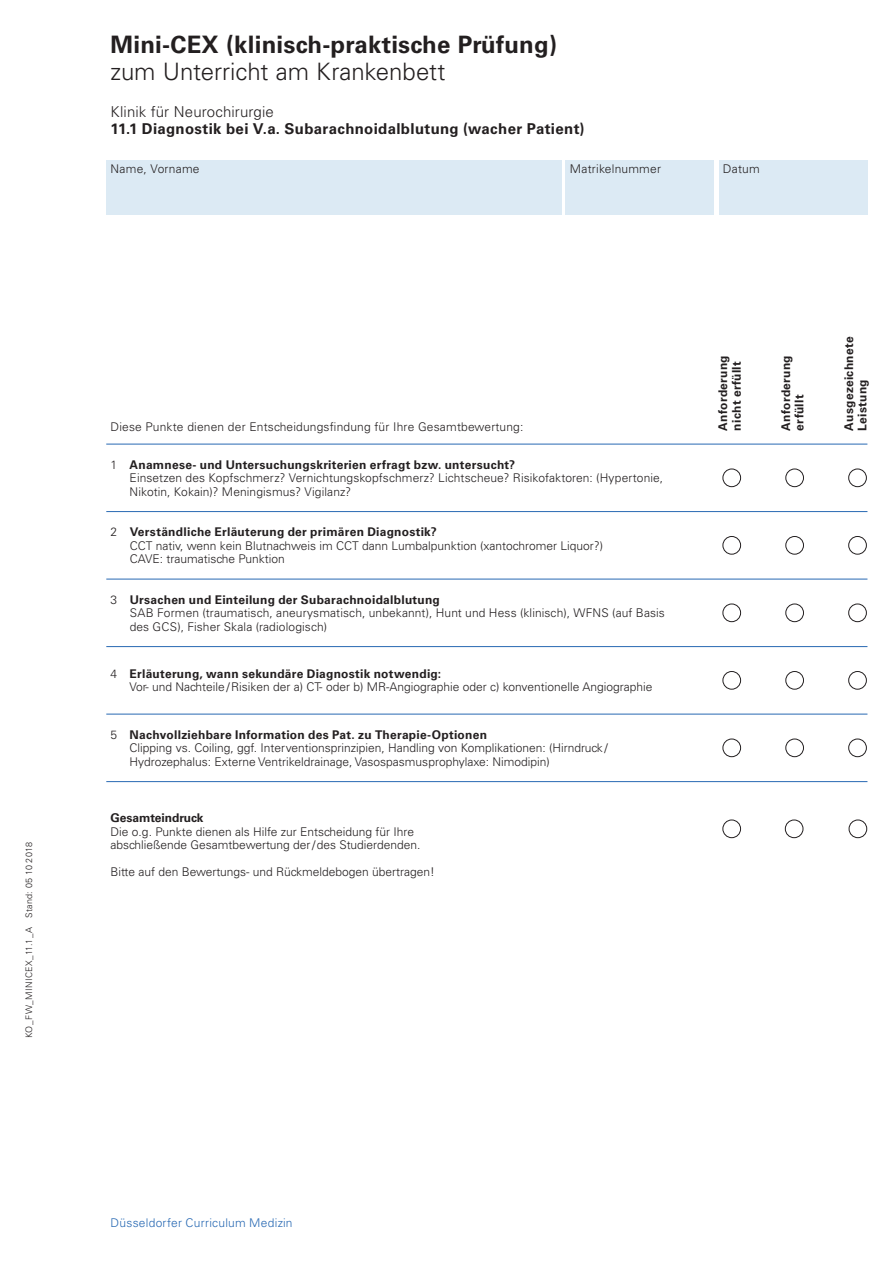
<style>
.page{position:relative;width:893px;height:1263px;background:#fff}
.page>*{position:absolute;margin:0;border:0;box-sizing:border-box;transform-origin:0 0}
.t1{font:700 24px "Univers LT Std";letter-spacing:.01em;color:#231f20}
.t2{font:300 24px "Univers LT Std";color:#231f20}
.t3{font:700 15px "Univers LT Std";letter-spacing:.02em;color:#231f20}
.t4{font:300 15px "Univers LT Std";letter-spacing:.005em;color:#231f20}
.t5{font:300 12px/13.5px "Univers LT Std";color:#231f20}
.t6{font:700 12px/13.5px "Univers LT Std";letter-spacing:.02em;color:#231f20}
.t7{font:300 12px "Univers LT Std";letter-spacing:.02em;color:#2869b3}
.t8{font:700 12px "Univers LT Std";color:#231f20}
.t9{font:300 12px "Univers LT Std";letter-spacing:.02em;color:#231f20}
.t10{font:300 9px "Univers LT Std";letter-spacing:.04em;color:#231f20}
.s1{font-weight:700}
</style>
<div class="page">
<hr style="left:106px;top:444px;width:761px;height:1px;background:#2869b3">
<div style="left:723px;top:469px;width:18px;height:18px;border:1px solid #231f20;border-radius:50%"></div>
<div style="left:723px;top:536px;width:18px;height:18px;border:1px solid #231f20;border-radius:50%"></div>
<div style="left:723px;top:604px;width:18px;height:18px;border:1px solid #231f20;border-radius:50%"></div>
<div style="left:723px;top:671px;width:18px;height:18px;border:1px solid #231f20;border-radius:50%"></div>
<div style="left:723px;top:739px;width:18px;height:18px;border:1px solid #231f20;border-radius:50%"></div>
<div style="left:786px;top:469px;width:18px;height:18px;border:1px solid #231f20;border-radius:50%"></div>
<div style="left:786px;top:536px;width:18px;height:18px;border:1px solid #231f20;border-radius:50%"></div>
<div style="left:786px;top:604px;width:18px;height:18px;border:1px solid #231f20;border-radius:50%"></div>
<div style="left:786px;top:671px;width:18px;height:18px;border:1px solid #231f20;border-radius:50%"></div>
<div style="left:786px;top:739px;width:18px;height:18px;border:1px solid #231f20;border-radius:50%"></div>
<div style="left:848px;top:469px;width:19px;height:18px;border:1px solid #231f20;border-radius:50%"></div>
<div style="left:848px;top:536px;width:19px;height:18px;border:1px solid #231f20;border-radius:50%"></div>
<div style="left:848px;top:604px;width:19px;height:18px;border:1px solid #231f20;border-radius:50%"></div>
<div style="left:848px;top:671px;width:19px;height:18px;border:1px solid #231f20;border-radius:50%"></div>
<div style="left:848px;top:739px;width:19px;height:18px;border:1px solid #231f20;border-radius:50%"></div>
<hr style="left:106px;top:511px;width:761px;height:1px;background:#2869b3">
<hr style="left:106px;top:579px;width:761px;height:1px;background:#2869b3">
<hr style="left:106px;top:781px;width:761px;height:1px;background:#2869b3">
<hr style="left:106px;top:714px;width:761px;height:1px;background:#2869b3">
<hr style="left:106px;top:646px;width:761px;height:1px;background:#2869b3">
<div style="left:106px;top:161px;width:455px;height:54px;background:#dceaf4"></div>
<div style="left:566px;top:161px;width:148px;height:54px;background:#dceaf4"></div>
<div style="left:719px;top:161px;width:148px;height:54px;background:#dceaf4"></div>
<div style="left:849px;top:820px;width:18px;height:18px;border:1px solid #231f20;border-radius:50%"></div>
<div style="left:785px;top:820px;width:18px;height:18px;border:1px solid #231f20;border-radius:50%"></div>
<div style="left:723px;top:820px;width:18px;height:18px;border:1px solid #231f20;border-radius:50%"></div>
<p class="t10" style="left:23px;top:1038px;width:198px;rotate:-90deg">KO_FW_MINICEX_11.1_A Stand: 05 10 2018</p>
<h1 class="t1" style="left:111px;top:30px;width:448px">Mini-CEX (klinisch-praktische Prüfung)</h1>
<h1 class="t2" style="left:111px;top:57px;width:337px">zum Unterricht am Krankenbett</h1>
<p class="t4" style="left:111px;top:102px;width:165px">Klinik für Neurochirurgie</p>
<p class="t3" style="left:111px;top:119px;width:475px">11.1 Diagnostik bei V.a. Subarachnoidalblutung (wacher Patient)</p>
<p class="t9" style="left:111px;top:162px;width:91px">Name, Vorname</p>
<p class="t5" style="left:570px;top:162px;width:93px">Matrikelnummer</p>
<p class="t5" style="left:723px;top:162px;width:38px">Datum</p>
<p class="t5" style="left:111px;top:420px;width:414px">Diese Punkte dienen der Entscheidungsfindung für Ihre Gesamtbewertung:</p>
<p class="t5" style="left:130px;top:458px;width:535px;text-indent:-19px">1 <span class="s1">Anamnese- und Untersuchungskriterien erfragt bzw. untersucht?<br></span>Einsetzen des Kopfschmerz? Vernichtungskopfschmerz? Lichtscheue? Risikofaktoren: (Hypertonie,<br>Nikotin, Kokain)? Meningismus? Vigilanz?</p>
<p class="t5" style="left:130px;top:525px;width:475px;text-indent:-19px">2 <span class="s1">Verständliche Erläuterung der primären Diagnostik?<br></span>CCT nativ, wenn kein Blutnachweis im CCT dann Lumbalpunktion (xantochromer Liquor?)<br>CAVE: traumatische Punktion</p>
<p class="t5" style="left:130px;top:593px;width:537px;text-indent:-19px">3 <span class="s1">Ursachen und Einteilung der Subarachnoidalblutung<br></span>SAB Formen (traumatisch, aneurysmatisch, unbekannt), Hunt und Hess (klinisch), WFNS (auf Basis des GCS), Fisher Skala (radiologisch)</p>
<p class="t5" style="left:130px;top:667px;width:524px;text-indent:-19px">4 <span class="s1">Erläuterung, wann sekundäre Diagnostik notwendig:<br></span>Vor- und Nachteile/Risiken der a) CT- oder b) MR-Angiographie oder c) konventionelle Angiographie</p>
<p class="t5" style="left:130px;top:728px;width:480px;text-indent:-19px">5 <span class="s1">Nachvollziehbare Information des Pat. zu Therapie-Optionen<br></span>Clipping vs. Coiling, ggf. Interventionsprinzipien, Handling von Komplikationen: (Hirndruck /<br>Hydrozephalus: Externe Ventrikeldrainage, Vasospasmusprophylaxe: Nimodipin)</p>
<p class="t8" style="left:111px;top:811px;width:95px">Gesamteindruck</p>
<p class="t5" style="left:111px;top:825px;width:312px">Die o.g. Punkte dienen als Hilfe zur Entscheidung für Ihre abschließende Gesamtbewertung der/des Studierdenden.</p>
<p class="t5" style="left:111px;top:865px;width:326px">Bitte auf den Bewertungs- und Rückmeldebogen übertragen!</p>
<p class="t6" style="left:716px;top:431px;width:77px;rotate:-90deg">Anforderung nicht erfüllt</p>
<p class="t6" style="left:779px;top:431px;width:77px;rotate:-90deg">Anforderung erfüllt</p>
<p class="t6" style="left:842px;top:431px;width:95px;rotate:-90deg">Ausgezeichnete<br>Leistung</p>
<p class="t7" style="left:111px;top:1216px;width:184px">Düsseldorfer Curriculum Medizin</p>
</div>
